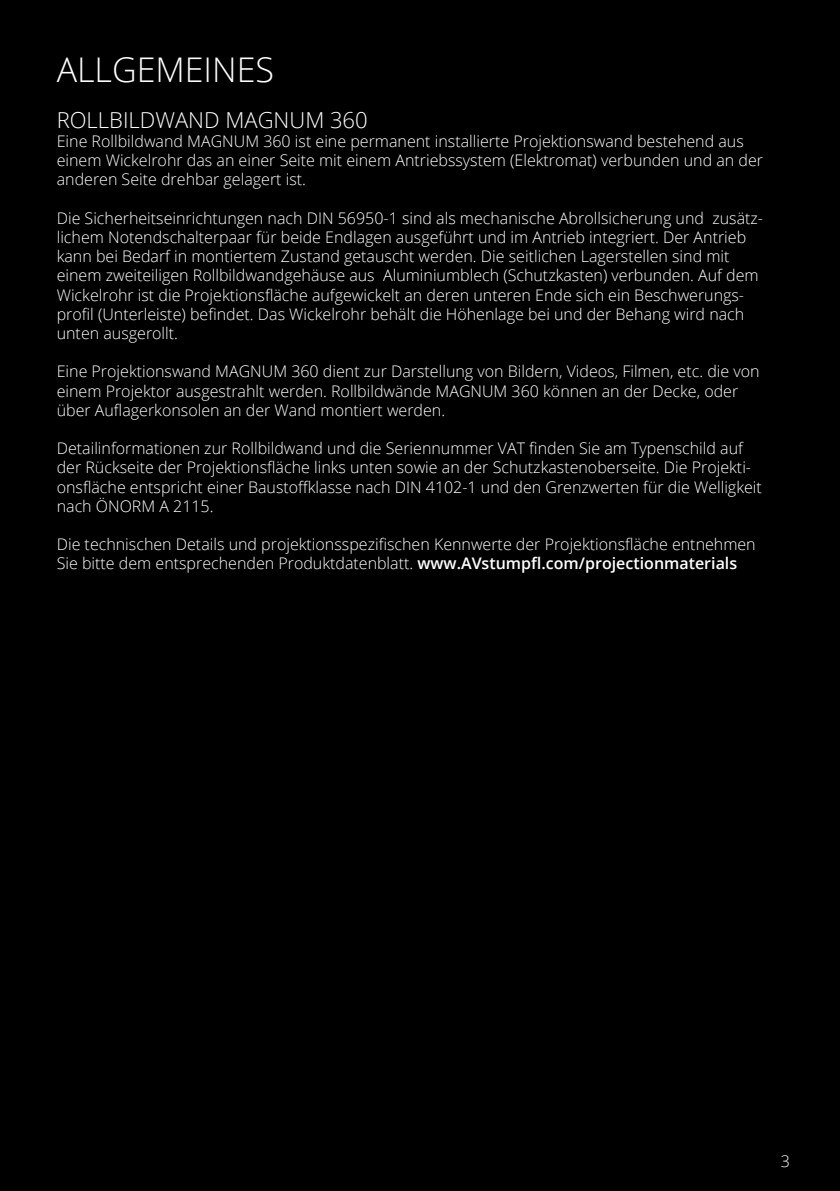
<style>
.page{position:relative;width:840px;height:1191px;background:#fff}
.page>*{position:absolute;margin:0;border:0;box-sizing:border-box;transform-origin:0 0}
.t1{font:300 34px "Open Sans";color:#fff}
.t2{font:300 22px "Open Sans";color:#fff}
.t3{font:300 16px/19.2px "Open Sans";color:#fff}
.s1{font-weight:600}
</style>
<div class="page">
<div style="left:0;top:0;width:839px;height:1191px;background:#000"></div>
<h1 class="t1" style="left:57px;top:47px;width:219px">ALLGEMEINES</h1>
<h2 class="t2" style="left:57px;top:105px;width:312px">ROLLBILDWAND MAGNUM 360</h2>
<p class="t3" style="left:57px;top:131px;width:707px">Eine Rollbildwand MAGNUM 360 ist eine permanent installierte Projektionswand bestehend aus einem Wickelrohr das an einer Seite mit einem Antriebssystem (Elektromat) verbunden und an der anderen Seite drehbar gelagert ist.</p>
<p class="t3" style="left:57px;top:208px;width:707px">Die Sicherheitseinrichtungen nach DIN 56950-1 sind als mechanische Abrollsicherung und zusätz&shy;lichem Notendschalterpaar für beide Endlagen ausgeführt und im Antrieb integriert. Der Antrieb kann bei Bedarf in montiertem Zustand getauscht werden. Die seitlichen Lagerstellen sind mit einem zweiteiligen Rollbildwandgehäuse aus Aluminiumblech (Schutzkasten) verbunden. Auf dem Wickelrohr ist die Projektionsfläche aufgewickelt an deren unteren Ende sich ein Beschwerungs&shy;profil (Unterleiste) befindet. Das Wickelrohr behält die Höhenlage bei und der Behang wird nach unten ausgerollt.</p>
<p class="t3" style="left:57px;top:361px;width:704px">Eine Projektionswand MAGNUM 360 dient zur Darstellung von Bildern, Videos, Filmen, etc. die von einem Projektor ausgestrahlt werden. Rollbildwände MAGNUM 360 können an der Decke, oder über Auflagerkonsolen an der Wand montiert werden.</p>
<p class="t3" style="left:57px;top:438px;width:706px">Detailinformationen zur Rollbildwand und die Seriennummer VAT finden Sie am Typenschild auf der Rückseite der Projektionsfläche links unten sowie an der Schutzkastenoberseite. Die Projekti&shy;onsfläche entspricht einer Baustoffklasse nach DIN 4102-1 und den Grenzwerten für die Welligkeit nach ÖNORM A 2115.</p>
<p class="t3" style="left:57px;top:534px;width:700px">Die technischen Details und projektionsspezifischen Kennwerte der Projektionsfläche entnehmen<br>Sie bitte dem entsprechenden Produktdatenblatt. <span class="s1">www.AVstumpfl.com/projectionmaterials</span></p>
<p class="t3" style="left:780px;top:1151px;width:11px">3</p>
</div>
